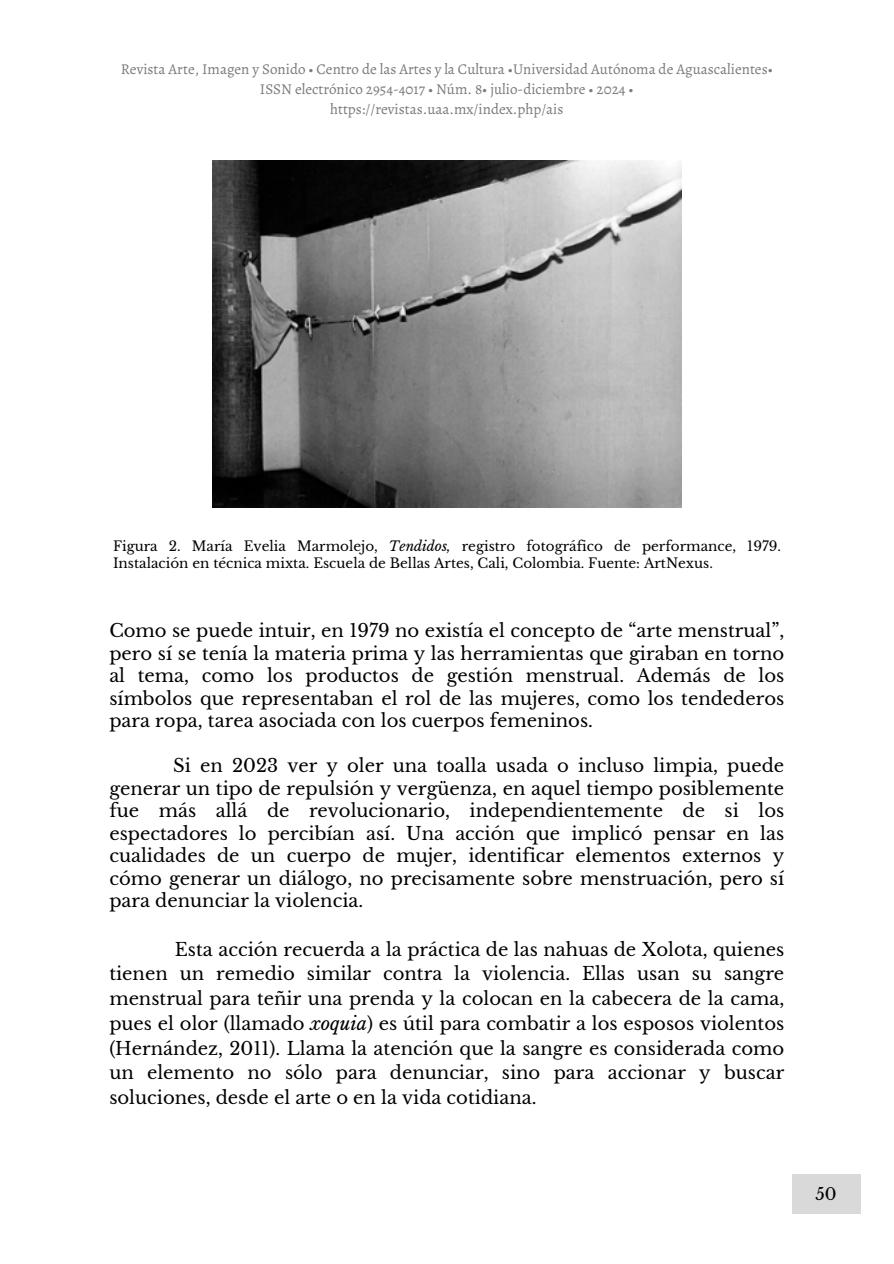
<style>
.page{position:relative;width:894px;height:1264px;background:#fff}
.page>*{position:absolute;margin:0;border:0;box-sizing:border-box;transform-origin:0 0}
.t1{font:18px/22.5px "Libre Baskerville";color:#000;text-align:justify}
.t2{font:16.5px "Libre Baskerville";color:#000}
.t3{font:15px/20.2px "Alegreya";color:#7b7a7a;text-align:center}
.t4{font:13.5px/16.8px "Libre Baskerville";color:#000}
.s1{font-style:italic}
</style>
<div class="page">
<img style="left:212px;top:161px;width:468px;height:346px">
<div style="left:791px;top:1174px;width:68px;height:39px;background:#d9d9d9"></div>
<p class="t3" style="left:121px;top:58px;width:653px">Revista Arte, Imagen y Sonido • Centro de las Artes y la Cultura •Universidad Autónoma de Aguascalientes•<br>ISSN electrónico 2954-4017 • Núm. 8• julio-diciembre • 2024 •<br>https://revistas.uaa.mx/index.php/ais</p>
<p class="t4" style="left:113px;top:538px;width:669px">Figura 2. María Evelia Marmolejo, <span class="s1">Tendidos,</span> registro fotográfico de performance, 1979.<br>Instalación en técnica mixta. Escuela de Bellas Artes, Cali, Colombia. Fuente: ArtNexus.</p>
<h1 class="t1" style="left:109px;top:619px;width:676px">Como se puede intuir, en 1979 no existía el concepto de “arte menstrual”, pero sí se tenía la materia prima y las herramientas que giraban en torno al tema, como los productos de gestión menstrual. Además de los símbolos que representaban el rol de las mujeres, como los tendederos para ropa, tarea asociada con los cuerpos femeninos.</h1>
<h1 class="t1" style="left:109px;top:754px;width:676px;text-indent:64px">Si en 2023 ver y oler una toalla usada o incluso limpia, puede generar un tipo de repulsión y vergüenza, en aquel tiempo posiblemente fue más allá de revolucionario, independientemente de si los espectadores lo percibían así. Una acción que implicó pensar en las cualidades de un cuerpo de mujer, identificar elementos externos y cómo generar un diálogo, no precisamente sobre menstruación, pero sí para denunciar la violencia.</h1>
<h1 class="t1" style="left:109px;top:936px;width:676px;line-height:24.8px;text-indent:65px">Esta acción recuerda a la práctica de las nahuas de Xolota, quienes tienen un remedio similar contra la violencia. Ellas usan su sangre menstrual para teñir una prenda y la colocan en la cabecera de la cama, pues el olor (llamado <span class="s1">xoquia</span>) es útil para combatir a los esposos violentos (Hernández, 2011). Llama la atención que la sangre es considerada como un elemento no sólo para denunciar, sino para accionar y buscar soluciones, desde el arte o en la vida cotidiana.</h1>
<p class="t2" style="left:815px;top:1183px;width:23px">50</p>
</div>
